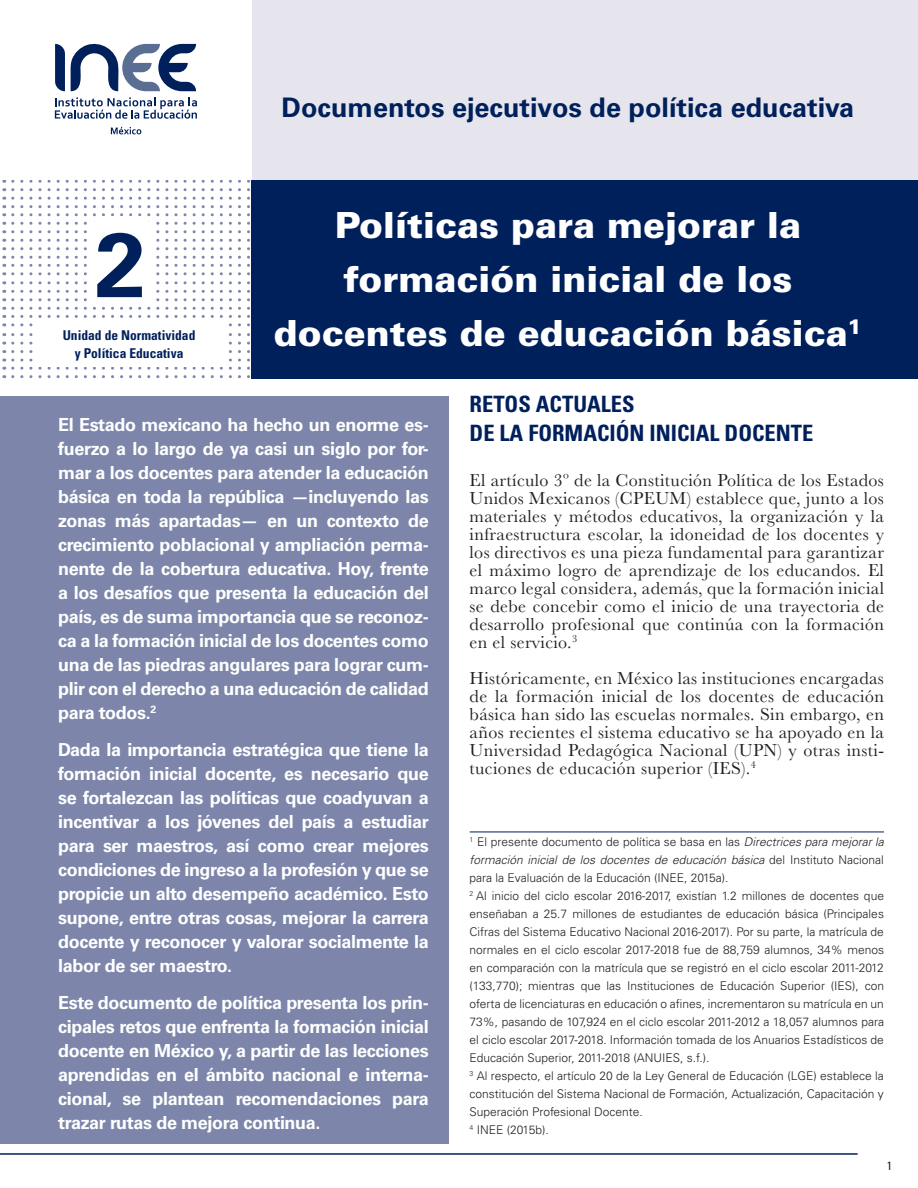
<style>
.page{position:relative;width:918px;height:1188px;background:#fff}
.page>*{position:absolute;margin:0;border:0;box-sizing:border-box;transform-origin:0 0}
.t1{font:700 91.05px "Univers LT Std";color:#00205b}
.Cabezal{font:900 36px/54px "Univers LT Std";color:#fff;text-align:center}
.t2{font:700 27px "Univers LT Std";color:#00205b}
.Subtítulos_color{font:700 condensed 22.5px/28.5px "Univers LT Std";color:#00205b}
.Abstract{font:700 18px/24px "Univers LT Std";letter-spacing:-.02em;color:#fff;text-align:justify}
.Cuerpo{font:18px/18px "Baskerville";letter-spacing:.02em;color:#231f20;text-align:justify}
.Subtítulos_color-2{font:700 condensed 13.5px/18px "Univers LT Std";color:#00205b;text-align:center}
.Pies{font:300 12px/18px "Univers LT Std";color:#231f20;text-align:justify}
.t3{font:condensed 12px "Univers LT Std";color:#231f20}
.s1{font-style:italic}
</style>
<div class="page">
<hr style="left:0;top:1153px;width:858px;height:2px;background:#00205b">
<svg style="left:13px;top:333px;width:239px;height:3px"></svg>
<svg style="left:13px;top:342px;width:239px;height:11px"></svg>
<svg style="left:13px;top:359px;width:239px;height:19px"></svg>
<svg style="left:13px;top:281px;width:239px;height:3px"></svg>
<svg style="left:13px;top:290px;width:239px;height:11px"></svg>
<svg style="left:13px;top:307px;width:239px;height:19px"></svg>
<svg style="left:13px;top:239px;width:239px;height:11px"></svg>
<svg style="left:13px;top:256px;width:239px;height:19px"></svg>
<svg style="left:13px;top:180px;width:239px;height:11px"></svg>
<svg style="left:13px;top:197px;width:239px;height:19px"></svg>
<svg style="left:13px;top:222px;width:239px;height:11px"></svg>
<div style="left:252px;top:180px;width:666px;height:198px;background:#00205b"></div>
<div style="left:252px;top:0;width:666px;height:180px;background:#e6e5ee"></div>
<div style="left:0;top:396px;width:448px;height:748px;background:#7d86aa"></div>
<div style="left:89px;top:222px;width:62px;height:84px;background:#fff"></div>
<hr style="left:470px;top:832px;width:414px;height:1px;background:#00205b">
<div style="left:34px;top:322px;width:190px;height:45px;background:#fff"></div>
<svg style="left:71px;top:43px;width:125px;height:48px"></svg>
<svg style="left:55px;top:44px;width:10px;height:47px"></svg>
<svg style="left:55px;top:97px;width:142px;height:22px"></svg>
<svg style="left:111px;top:127px;width:30px;height:7px"></svg>
<p class="t1" style="left:95px;top:212px;width:52px">2</p>
<p class="Subtítulos_color-2" style="left:63px;top:326px;width:134px">Unidad de Normatividad y Política Educativa</p>
<p class="t2" style="left:282px;top:91px;width:574px">Documentos ejecutivos de política educativa</p>
<p class="Cabezal" style="left:274px;top:198px;width:590px">Políticas para mejorar la formación inicial de los docentes de educación básica<sup>1</sup></p>
<p class="Abstract" style="left:58px;top:413px;width:372px">El Estado mexicano ha hecho un enorme es&shy;fuerzo a lo largo de ya casi un siglo por for&shy;mar a los docentes para atender la educación básica en toda la república —incluyendo las zonas más apartadas— en un contexto de crecimiento poblacional y ampliación perma&shy;nente de la cobertura educativa. Hoy, frente a los desafíos que presenta la educación del país, es de suma importancia que se reconoz&shy;ca a la formación inicial de los docentes como una de las piedras angulares para lograr cum&shy;plir con el derecho a una educación de calidad para todos.<sup>2</sup></p>
<p class="Abstract" style="left:58px;top:738px;width:372px">Dada la importancia estratégica que tiene la formación inicial docente, es necesario que se fortalezcan las políticas que coadyuvan a incentivar a los jóvenes del país a estudiar para ser maestros, así como crear mejores condiciones de ingreso a la profesión y que se propicie un alto desempeño académico. Esto supone, entre otras cosas, mejorar la carrera docente y reconocer y valorar socialmente la labor de ser maestro.</p>
<p class="Abstract" style="left:58px;top:991px;width:372px">Este documento de política presenta los prin&shy;cipales retos que enfrenta la formación inicial docente en México y, a partir de las lecciones aprendidas en el ámbito nacional e interna&shy;cional, se plantean recomendaciones para trazar rutas de mejora continua.</p>
<p class="Subtítulos_color" style="left:470px;top:390px;width:345px">RETOS ACTUALES<br>DE LA FORMACIÓN INICIAL DOCENTE</p>
<p class="Cuerpo" style="left:470px;top:471px;width:416px">El artículo 3º de la Constitución Política de los Estados Unidos Mexicanos (CPEUM) establece que, junto a los materiales y métodos educativos, la organización y la infraestructura escolar, la idoneidad de los docentes y los directivos es una pieza fundamental para garantizar el máximo logro de aprendizaje de los educandos. El marco legal considera, además, que la formación inicial se debe concebir como el inicio de una trayectoria de desarrollo profesional que continúa con la formación en el servicio.<sup>3</sup></p>
<p class="Cuerpo" style="left:470px;top:669px;width:416px">Históricamente, en México las instituciones encargadas de la formación inicial de los docentes de educación básica han sido las escuelas normales. Sin embargo, en años recientes el sistema educativo se ha apoyado en la Universidad Pedagógica Nacional (UPN) y otras insti&shy;tuciones de educación superior (IES).<sup>4</sup></p>
<p class="Pies" style="left:470px;top:833px;width:416px"><sup>1</sup> El presente documento de política se basa en las <span class="s1">Directrices para mejorar la formación inicial de los docentes de educación básica</span> del Instituto Nacional para la Evaluación de la Educación (INEE, 2015a).</p>
<p class="Pies" style="left:470px;top:887px;width:416px"><sup>2</sup> Al inicio del ciclo escolar 2016-2017, existían 1.2 millones de docentes que enseñaban a 25.7 millones de estudiantes de educación básica (Principales Cifras del Sistema Educativo Nacional 2016-2017). Por su parte, la matrícula de normales en el ciclo escolar 2017-2018 fue de 88,759 alumnos, 34% menos en comparación con la matrícula que se registró en el ciclo escolar 2011-2012 (133,770); mientras que las Instituciones de Educación Superior (IES), con oferta de licenciaturas en educación o afines, incrementaron su matrícula en un 73%, pasando de 107,924 en el ciclo escolar 2011-2012 a 18,057 alumnos para el ciclo escolar 2017-2018. Información tomada de los Anuarios Estadísticos de Educación Superior, 2011-2018 (ANUIES, s.f.).</p>
<p class="Pies" style="left:470px;top:1067px;width:416px"><sup>3</sup> Al respecto, el artículo 20 de la Ley General de Educación (LGE) establece la constitución del Sistema Nacional de Formación, Actualización, Capacitación y Superación Profesional Docente.</p>
<p class="Pies" style="left:470px;top:1121px;width:81px"><sup>4</sup> INEE (2015b).</p>
<p class="t3" style="left:887px;top:1158px;width:7px">1</p>
</div>
